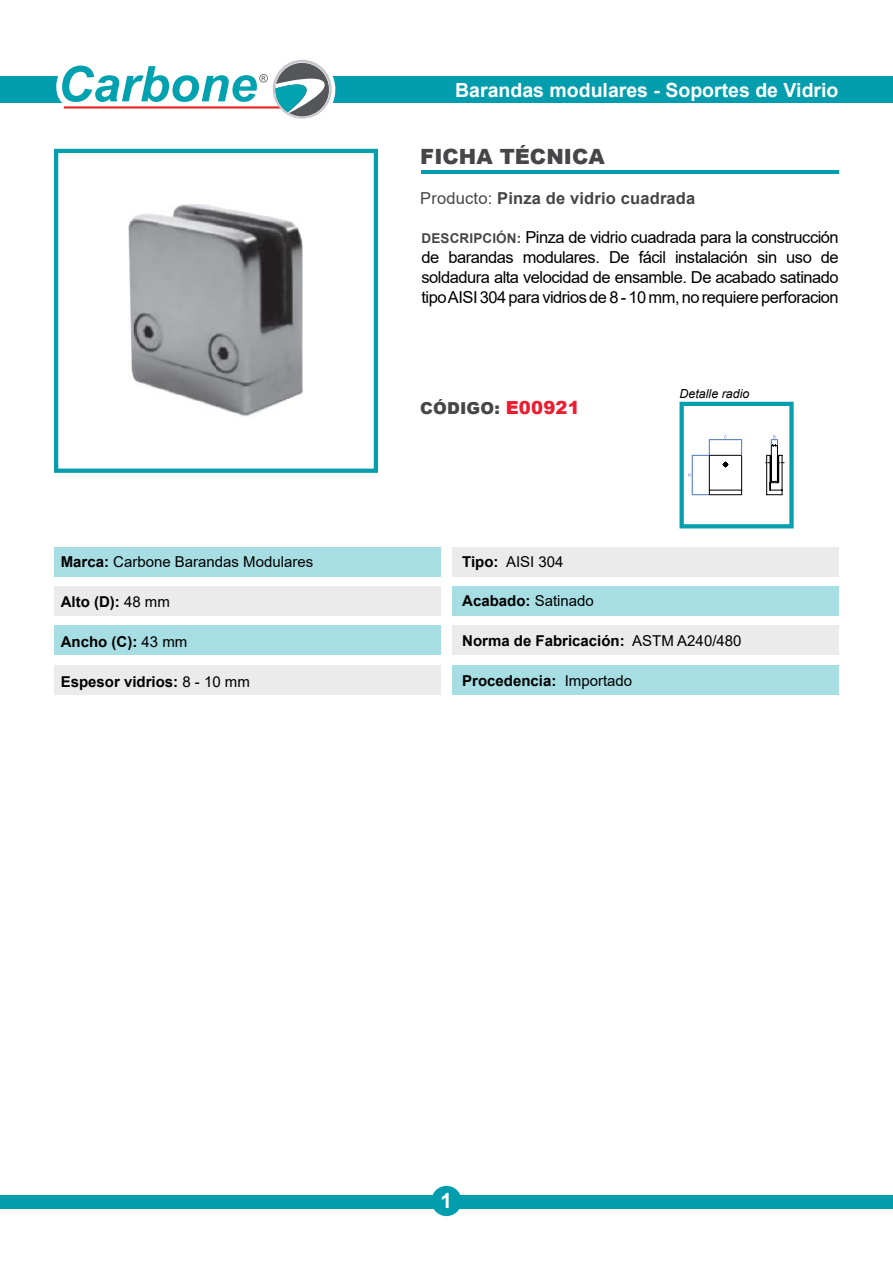
<style>
.page{position:relative;width:893px;height:1263px;background:#fff}
.page>*{position:absolute;margin:0;border:0;box-sizing:border-box;transform-origin:0 0}
.t1{font:900 21px "Arial";color:#464547}
.t2{font:700 21px "Arial";color:#fff}
.t3{font:700 19.5px "Arial";color:#fff}
.t4{font:16.5px/19.8px "Arial";letter-spacing:-.03em;color:#000;text-align:justify}
.t5{font:700 16.5px "Arial";letter-spacing:.01em;color:#464547}
.t6{font:900 16.5px "Arial";letter-spacing:.01em;color:#464547}
.t7{font:700 15px "Arial";color:#000}
.t8{font:15px "Arial";color:#000}
.t9{font:italic 12.45px "Arial";color:#000}
.s1{font-weight:700}
.s2{font-weight:400}
.s3{font-weight:700;font-size:13.5px;color:#464547}
.s4{font-size:18px;color:#ed1c2e}
</style>
<div class="page">
<div style="left:0;top:77px;width:62px;height:26px;background:#039ead"></div>
<div style="left:303px;top:77px;width:590px;height:26px;background:#039ead"></div>
<div style="left:264px;top:54px;width:71px;height:71px;border:12px solid #fff;border-radius:50%"></div>
<svg style="left:273px;top:60px;width:59px;height:59px"></svg>
<svg style="left:47px;top:54px;width:282px;height:63px"></svg>
<hr style="left:421px;top:171px;width:418px;height:3px;background:#039ead">
<div style="left:0;top:1195px;width:893px;height:14px;background:#039ead"></div>
<div style="left:431px;top:1186px;width:31px;height:30px;background:#039ead;border-radius:50%"></div>
<div style="left:54px;top:547px;width:387px;height:30px;background:#a6dee3"></div>
<div style="left:452px;top:547px;width:387px;height:30px;background:#ebebeb"></div>
<div style="left:54px;top:586px;width:387px;height:30px;background:#ebebeb"></div>
<div style="left:452px;top:586px;width:387px;height:30px;background:#a6dee3"></div>
<div style="left:54px;top:626px;width:387px;height:29px;background:#a6dee3"></div>
<div style="left:452px;top:626px;width:387px;height:29px;background:#ebebeb"></div>
<div style="left:54px;top:665px;width:387px;height:29px;background:#ebebeb"></div>
<div style="left:452px;top:665px;width:387px;height:29px;background:#a6dee3"></div>
<img style="left:129px;top:204px;width:174px;height:213px">
<div style="left:54px;top:149px;width:324px;height:324px;border:4px solid #039ead"></div>
<div style="left:679px;top:402px;width:115px;height:126px;border:4px solid #069fad"></div>
<svg style="left:766px;top:435px;width:19px;height:60px"></svg>
<svg style="left:688px;top:435px;width:54px;height:60px"></svg>
<p class="t8" style="left:61px;top:552px;width:254px"><span class="s1">Marca:</span> Carbone Barandas Modulares</p>
<p class="t7" style="left:61px;top:591px;width:111px">Alto (D): <span class="s2">48 mm</span></p>
<p class="t7" style="left:61px;top:631px;width:128px">Ancho (C): <span class="s2">43 mm</span></p>
<p class="t7" style="left:61px;top:671px;width:191px">Espesor vidrios: <span class="s2">8 - 10 mm</span></p>
<p class="t3" style="left:455px;top:76px;width:385px">Barandas modulares - Soportes de Vidrio</p>
<p class="t1" style="left:420px;top:141px;width:186px">FICHA TÉCNICA</p>
<p class="t5" style="left:420px;top:187px;width:277px"><span class="s2">Producto:</span> Pinza de vidrio cuadrada</p>
<p class="t4" style="left:421px;top:227px;width:419px"><span class="s3">DESCRIPCIÓN:</span> Pinza de vidrio cuadrada para la construcción de barandas modulares. De fácil instalación sin uso de soldadura alta velocidad de ensamble. De acabado satinado tipo AISI 304 para vidrios de 8 - 10 mm, no requiere perforacion</p>
<p class="t6" style="left:420px;top:396px;width:161px">CÓDIGO: <span class="s4">E00921</span></p>
<p class="t9" style="left:679px;top:386px;width:71px">Detalle radio</p>
<p class="t8" style="left:462px;top:551px;width:103px"><span class="s1">Tipo:</span> AISI 304</p>
<p class="t7" style="left:462px;top:591px;width:133px">Acabado: <span class="s2">Satinado</span></p>
<p class="t7" style="left:462px;top:630px;width:281px">Norma de Fabricación: <span class="s2">ASTM A240/480</span></p>
<p class="t7" style="left:462px;top:670px;width:172px">Procedencia: <span class="s2">Importado</span></p>
<p class="t2" style="left:441px;top:1186px;width:13px">1</p>
</div>
